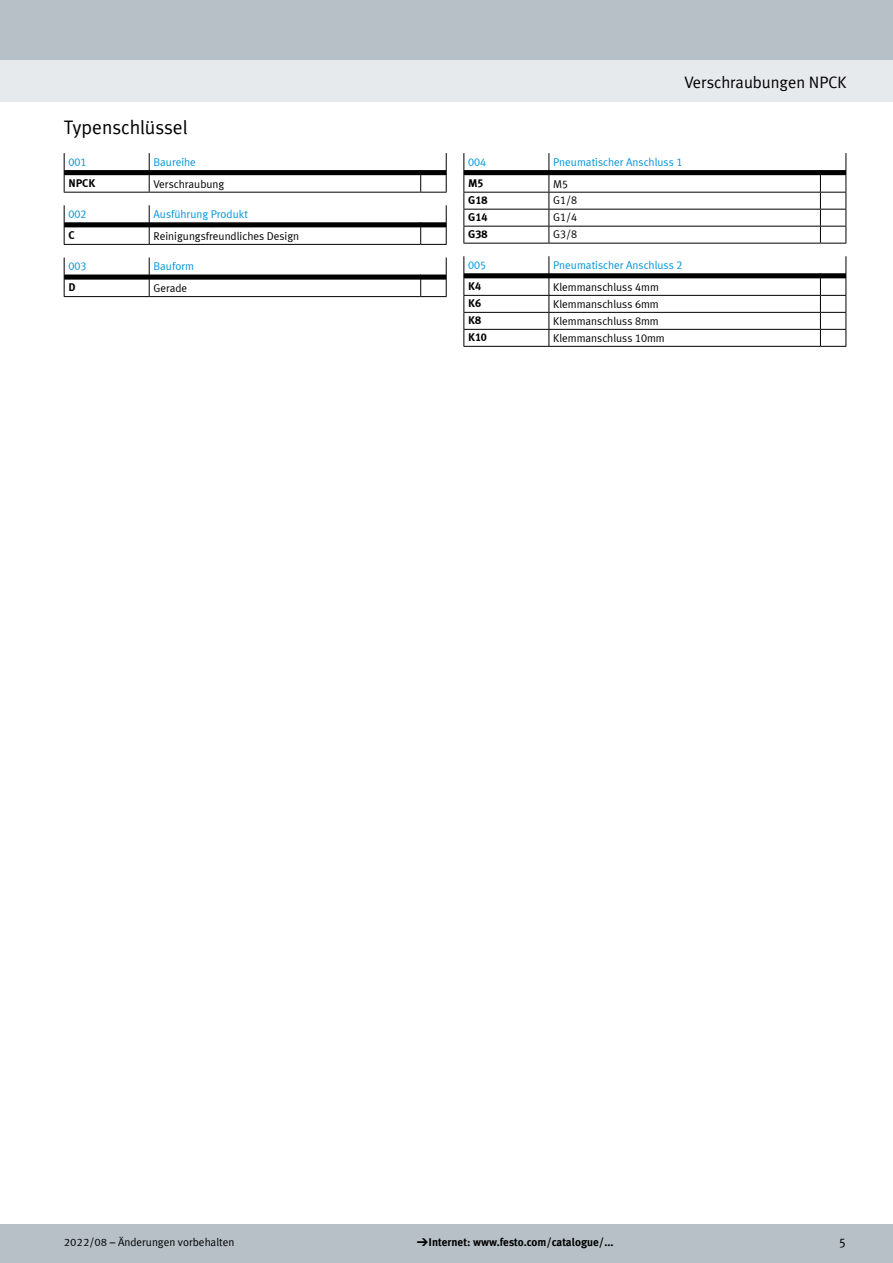
<style>
.page{position:relative;width:893px;height:1263px;background:#fff}
.page>*{position:absolute;margin:0;border:0;box-sizing:border-box;transform-origin:0 0}
.FES_title_section{font:19.5px "Festo";color:#000}
.FES_title_family{font:16.5px "Festo";color:#000}
.t1{font:12.75px "Festo";color:#000}
.t2{font:11.25px "Meta Plus LF";color:#000}
.t3{font:11.25px "Meta Plus LF";color:#0095db}
.t4{font:700 11.25px "Festo";color:#000}
.t5{font:11.25px "Festo";color:#000}
.t6{font:700 11.25px "Meta Plus LF";color:#000}
.s1{font-family:"Meto Pict 182";font-weight:400}
</style>
<div class="page">
<div style="left:0;top:1225px;width:893px;height:38px;background:#b6c0c6"></div>
<div style="left:0;top:60px;width:893px;height:42px;background:#e7eaec"></div>
<div style="left:0;top:0;width:893px;height:60px;background:#b6c0c6"></div>
<svg style="left:64px;top:153px;width:383px;height:40px"></svg>
<svg style="left:64px;top:205px;width:383px;height:40px"></svg>
<svg style="left:64px;top:257px;width:383px;height:40px"></svg>
<svg style="left:463px;top:153px;width:384px;height:91px"></svg>
<svg style="left:463px;top:256px;width:384px;height:91px"></svg>
<p class="FES_title_section" style="left:64px;top:113px;width:125px">Typenschlüssel</p>
<p class="t3" style="left:68px;top:155px;width:20px">001</p>
<p class="t3" style="left:153px;top:155px;width:44px">Baureihe</p>
<p class="t6" style="left:68px;top:176px;width:28px">NPCK</p>
<p class="t2" style="left:153px;top:177px;width:72px">Verschraubung</p>
<p class="t3" style="left:68px;top:207px;width:20px">002</p>
<p class="t3" style="left:153px;top:207px;width:96px">Ausführung Produkt</p>
<p class="t6" style="left:68px;top:228px;width:8px">C</p>
<p class="t2" style="left:153px;top:229px;width:147px">Reinigungsfreundliches Design</p>
<p class="t3" style="left:68px;top:260px;width:20px">003</p>
<p class="t3" style="left:153px;top:260px;width:42px">Bauform</p>
<p class="t6" style="left:68px;top:280px;width:9px">D</p>
<p class="t2" style="left:153px;top:281px;width:35px">Gerade</p>
<p class="FES_title_family" style="left:684px;top:70px;width:164px">Verschraubungen NPCK</p>
<p class="t3" style="left:468px;top:155px;width:20px">004</p>
<p class="t3" style="left:553px;top:155px;width:131px">Pneumatischer Anschluss 1</p>
<p class="t6" style="left:468px;top:176px;width:17px">M5</p>
<p class="t2" style="left:553px;top:177px;width:17px">M5</p>
<p class="t6" style="left:468px;top:193px;width:21px">G18</p>
<p class="t2" style="left:553px;top:194px;width:26px">G1/8</p>
<p class="t6" style="left:468px;top:210px;width:21px">G14</p>
<p class="t2" style="left:553px;top:211px;width:26px">G1/4</p>
<p class="t6" style="left:468px;top:227px;width:21px">G38</p>
<p class="t2" style="left:553px;top:228px;width:26px">G3/8</p>
<p class="t3" style="left:468px;top:258px;width:20px">005</p>
<p class="t3" style="left:553px;top:258px;width:131px">Pneumatischer Anschluss 2</p>
<p class="t6" style="left:468px;top:279px;width:14px">K4</p>
<p class="t2" style="left:553px;top:280px;width:107px">Klemmanschluss 4mm</p>
<p class="t6" style="left:468px;top:296px;width:14px">K6</p>
<p class="t2" style="left:553px;top:297px;width:107px">Klemmanschluss 6mm</p>
<p class="t6" style="left:468px;top:313px;width:14px">K8</p>
<p class="t2" style="left:553px;top:314px;width:107px">Klemmanschluss 8mm</p>
<p class="t6" style="left:468px;top:330px;width:20px">K10</p>
<p class="t2" style="left:553px;top:331px;width:113px">Klemmanschluss 10mm</p>
<p class="t5" style="left:64px;top:1234px;width:172px">2022/08 – Änderungen vorbehalten</p>
<p class="t4" style="left:417px;top:1234px;width:198px"><span class="s1">d</span> Internet: www.festo.com/catalogue/...</p>
<p class="t1" style="left:839px;top:1233px;width:9px">5</p>
</div>
